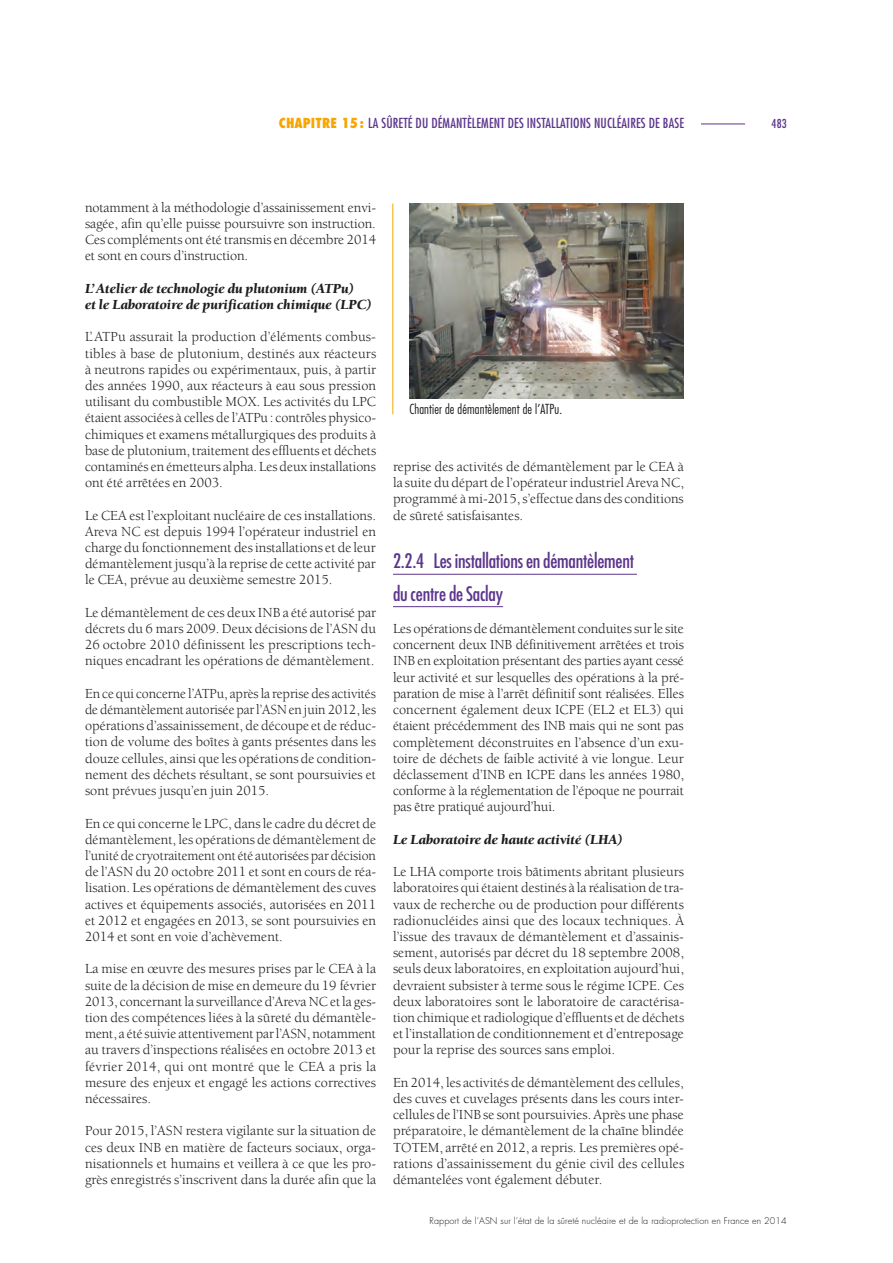
<style>
.page{position:relative;width:893px;height:1263px;background:#fff}
.page>*{position:absolute;margin:0;border:0;box-sizing:border-box;transform-origin:0 0}
.t1{font:condensed 19.5px/32.4px "Futura";letter-spacing:-.01em;color:#5c358c}
.t2{font:14.25px/16.2px "Berkeley Std";color:#1d1d1b;text-align:justify}
.t3{font:italic 900 14.25px/16.2px "Berkeley Std";color:#1d1d1b}
.t4{font:condensed 13.5px "Futura Std";letter-spacing:.01em;color:#5c358c}
.t5{font:300 condensed 13.5px "Futura";letter-spacing:.01em;color:#1d1d1b}
.t6{font:condensed 12px "Futura Std";color:#5c358c}
.t7{font:300 9px "Futura Std";letter-spacing:.01em;color:#1d1d1b}
.s1{font-weight:800;color:#f7a600}
</style>
<div class="page">
<hr style="left:393px;top:574px;width:244px;height:1px;background:#5c358c">
<hr style="left:393px;top:606px;width:110px;height:1px;background:#5c358c">
<img style="left:409px;top:204px;width:275px;height:194px">
<hr style="left:392px;top:204px;width:1px;height:210px;background:#f7a600">
<hr style="left:701px;top:124px;width:44px;height:1px;background:#5c358c">
<p class="t4" style="left:279px;top:114px;width:407px"><span class="s1">CHAPITRE 15:</span> LA SÛRETÉ DU DÉMANTÈLEMENT DES INSTALLATIONS NUCLÉAIRES DE BASE</p>
<p class="t6" style="left:772px;top:116px;width:17px">483</p>
<p class="t2" style="left:85px;top:199px;width:293px">notamment à la méthodologie d’assainissement envi&shy;sagée, afin qu’elle puisse poursuivre son instruction.<br>Ces compléments ont été transmis en décembre 2014 et sont en cours d’instruction.</p>
<p class="t3" style="left:85px;top:281px;width:288px">L’Atelier de technologie du plutonium (ATPu)<br>et le Laboratoire de purification chimique (LPC)</p>
<p class="t2" style="left:85px;top:329px;width:293px">L’ATPu assurait la production d’éléments combus&shy;tibles à base de plutonium, destinés aux réacteurs à neutrons rapides ou expérimentaux, puis, à partir des années 1990, aux réacteurs à eau sous pression utilisant du combustible MOX. Les activités du LPC étaient associées à celles de l’ATPu: contrôles physico&shy;chimiques et examens métallurgiques des produits à base de plutonium, traitement des effluents et déchets contaminés en émetteurs alpha. Les deux installations ont été arrêtées en 2003.</p>
<p class="t2" style="left:85px;top:507px;width:293px">Le CEA est l’exploitant nucléaire de ces installations.<br>Areva NC est depuis 1994 l’opérateur industriel en charge du fonctionnement des installations et de leur démantèlement jusqu’à la reprise de cette activité par le CEA, prévue au deuxième semestre 2015.</p>
<p class="t2" style="left:85px;top:604px;width:293px">Le démantèlement de ces deux INB a été autorisé par décrets du 6 mars 2009. Deux décisions de l’ASN du 26 octobre 2010 définissent les prescriptions tech&shy;niques encadrant les opérations de démantèlement.</p>
<p class="t2" style="left:85px;top:685px;width:293px">En ce qui concerne l’ATPu, après la reprise des activités de démantèlement autorisée par l’ASN en juin 2012, les opérations d’assainissement, de découpe et de réduc&shy;tion de volume des boîtes à gants présentes dans les douze cellules, ainsi que les opérations de condition&shy;nement des déchets résultant, se sont poursuivies et sont prévues jusqu’en juin 2015.</p>
<p class="t2" style="left:85px;top:815px;width:293px">En ce qui concerne le LPC, dans le cadre du décret de démantèlement, les opérations de démantèlement de l’unité de cryotraitement ont été autorisées par décision de l’ASN du 20 octobre 2011 et sont en cours de réa&shy;lisation. Les opérations de démantèlement des cuves actives et équipements associés, autorisées en 2011 et 2012 et engagées en 2013, se sont poursuivies en 2014 et sont en voie d’achèvement.</p>
<p class="t2" style="left:85px;top:961px;width:293px">La mise en œuvre des mesures prises par le CEA à la suite de la décision de mise en demeure du 19 février 2013, concernant la surveillance d’Areva NC et la ges&shy;tion des compétences liées à la sûreté du démantèle&shy;ment, a été suivie attentivement par l’ASN, notamment au travers d’inspections réalisées en octobre 2013 et février 2014, qui ont montré que le CEA a pris la mesure des enjeux et engagé les actions correctives nécessaires.</p>
<p class="t2" style="left:85px;top:1123px;width:293px">Pour 2015, l’ASN restera vigilante sur la situation de ces deux INB en matière de facteurs sociaux, orga&shy;nisationnels et humains et veillera à ce que les pro&shy;grès enregistrés s’inscrivent dans la durée afin que la</p>
<p class="t5" style="left:409px;top:401px;width:154px">Chantier de démantèlement de l’ATPu.</p>
<p class="t2" style="left:393px;top:459px;width:293px">reprise des activités de démantèlement par le CEA à la suite du départ de l’opérateur industriel Areva NC, programmé à mi-2015, s’effectue dans des conditions de sûreté satisfaisantes.</p>
<h1 class="t1" style="left:393px;top:545px;width:243px">2.2.4 Les installations en démantèlement ducentre de Saclay</h1>
<p class="t2" style="left:393px;top:621px;width:293px">Les opérations de démantèlement conduites sur le site concernent deux INB définitivement arrêtées et trois INB en exploitation présentant des parties ayant cessé leur activité et sur lesquelles des opérations à la pré&shy;paration de mise à l’arrêt définitif sont réalisées. Elles concernent également deux ICPE (EL2 et EL3) qui étaient précédemment des INB mais qui ne sont pas complètement déconstruites en l’absence d’un exu&shy;toire de déchets de faible activité à vie longue. Leur déclassement d’INB en ICPE dans les années 1980, conforme à la réglementation de l’époque ne pourrait pas être pratiqué aujourd’hui.</p>
<p class="t3" style="left:393px;top:831px;width:231px">Le Laboratoire de haute activité (LHA)</p>
<p class="t2" style="left:393px;top:864px;width:293px">Le LHA comporte trois bâtiments abritant plusieurs laboratoires qui étaient destinés à la réalisation de tra&shy;vaux de recherche ou de production pour différents radionucléides ainsi que des locaux techniques. À l’issue des travaux de démantèlement et d’assainis&shy;sement, autorisés par décret du 18 septembre 2008, seuls deux laboratoires, en exploitation aujourd’hui, devraient subsister à terme sous le régime ICPE. Ces deux laboratoires sont le laboratoire de caractérisa&shy;tion chimique et radiologique d’effluents et de déchets et l’installation de conditionnement et d’entreposage pour la reprise des sources sans emploi.</p>
<p class="t2" style="left:393px;top:1074px;width:293px">En 2014, les activités de démantèlement des cellules, des cuves et cuvelages présents dans les cours inter&shy;cellules de l’INB se sont poursuivies. Après une phase préparatoire, le démantèlement de la chaîne blindée TOTEM, arrêté en 2012, a repris. Les premières opé&shy;rations d’assainissement du génie civil des cellules démantelées vont également débuter.</p>
<p class="t7" style="left:430px;top:1216px;width:359px">Rapport de l’ASN sur l’état de la sûreté nucléaire et de la radioprotection en France en 2014</p>
</div>
